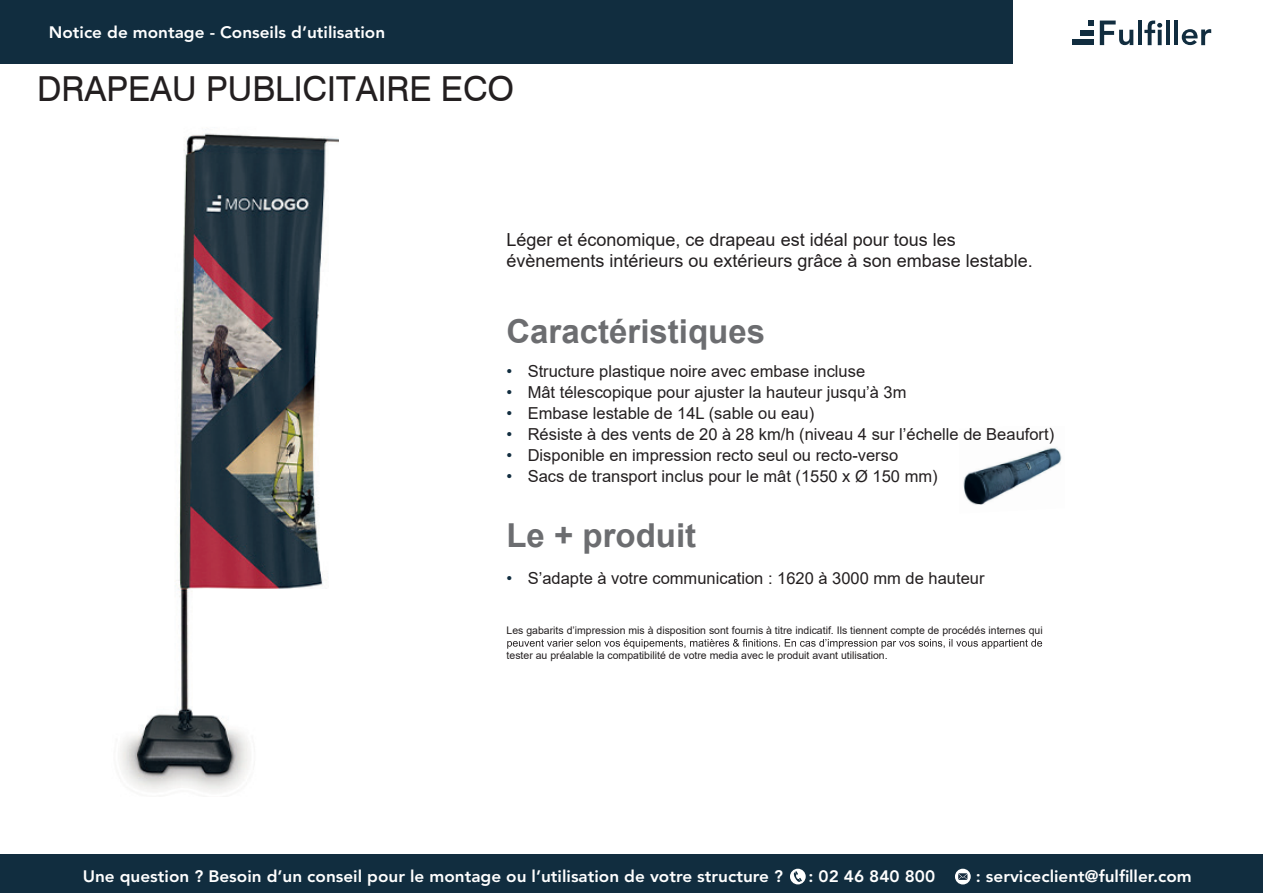
<style>
.page{position:relative;width:1263px;height:893px;background:#fff}
.page>*{position:absolute;margin:0;border:0;box-sizing:border-box;transform-origin:0 0}
.t1{font:34.5px "Swiss 721 BT";color:#231f20}
.t2{font:700 33px "Arial";color:#6c6d70}
.t3{font:18px/21px "Arial";color:#231f20}
.t4{font:16.5px "Arial";color:#231f20}
.t5{font:800 16.5px "Avenir LT Pro";color:#fff;scale:1.04 1}
.t6{font:10.5px "Arial";color:#231f20}
.s1{color:#112d3f}
</style>
<div class="page">
<img style="left:963px;top:448px;width:99px;height:57px">
<svg style="left:507px;top:639px;width:535px;height:10px"></svg>
<svg style="left:1100px;top:21px;width:33px;height:24px"></svg>
<hr style="left:1138px;top:21px;width:4px;height:24px;background:#112d3f">
<svg style="left:1144px;top:21px;width:18px;height:24px"></svg>
<hr style="left:1166px;top:21px;width:3px;height:24px;background:#112d3f">
<hr style="left:1174px;top:21px;width:4px;height:24px;background:#112d3f">
<svg style="left:1182px;top:29px;width:29px;height:16px"></svg>
<div style="left:1072px;top:40px;width:21px;height:5px;background:#112d3f"></div>
<div style="left:1080px;top:30px;width:13px;height:5px;background:#112d3f"></div>
<svg style="left:1088px;top:21px;width:5px;height:5px"></svg>
<div style="left:0;top:0;width:1012px;height:64px;background:#112d3f"></div>
<div style="left:0;top:855px;width:1263px;height:38px;background:#112d3f"></div>
<svg style="left:790px;top:869px;width:16px;height:15px"></svg>
<svg style="left:794px;top:871px;width:8px;height:11px"></svg>
<svg style="left:955px;top:869px;width:16px;height:15px"></svg>
<svg style="left:958px;top:873px;width:9px;height:7px"></svg>
<img style="left:120px;top:133px;width:218px;height:659px">
<p class="t5" style="left:49px;top:23px;width:325px">Notice de montage - Conseils d’utilisation</p>
<h1 class="t1" style="left:37px;top:67px;width:479px">DRAPEAU PUBLICITAIRE ECO</h1>
<p class="t3" style="left:506px;top:229px;width:528px">Léger et économique, ce drapeau est idéal pour tous les évènements intérieurs ou extérieurs grâce à son embase lestable.</p>
<h2 class="t2" style="left:506px;top:308px;width:260px">Caractéristiques</h2>
<p class="t4" style="left:506px;top:360px;width:360px"><span class="s1">•</span> Structure plastique noire avec embase incluse</p>
<p class="t4" style="left:506px;top:381px;width:402px"><span class="s1">•</span> Mât télescopique pour ajuster la hauteur jusqu’à 3m</p>
<p class="t4" style="left:506px;top:402px;width:309px"><span class="s1">•</span> Embase lestable de 14L (sable ou eau)</p>
<p class="t4" style="left:506px;top:423px;width:549px"><span class="s1">•</span> Résiste à des vents de 20 à 28 km/h (niveau 4 sur l’échelle de Beaufort)</p>
<p class="t4" style="left:506px;top:444px;width:393px"><span class="s1">•</span> Disponible en impression recto seul ou recto-verso</p>
<p class="t4" style="left:506px;top:465px;width:433px"><span class="s1">•</span> Sacs de transport inclus pour le mât (1550 x Ø 150 mm)</p>
<h2 class="t2" style="left:506px;top:512px;width:191px">Le + produit</h2>
<p class="t4" style="left:506px;top:567px;width:479px"><span class="s1">•</span> S’adapte à votre communication : 1620 à 3000 mm de hauteur</p>
<p class="t6" style="left:507px;top:623px;width:538px">Les gabarits d’impression mis à disposition sont fournis à titre indicatif. Ils tiennent compte de procédés internes qui</p>
<p class="t6" style="left:507px;top:648px;width:383px">tester au préalable la compatibilité de votre media avec le produit avant utilisation.</p>
<p class="t5" style="left:83px;top:866px;width:675px">Une question ? Besoin d’un conseil pour le montage ou l’utilisation de votre structure ?</p>
<p class="t5" style="left:808px;top:866px;width:123px">: 02 46 840 800</p>
<p class="t5" style="left:976px;top:866px;width:209px">: serviceclient@fulfiller.com</p>
</div>
